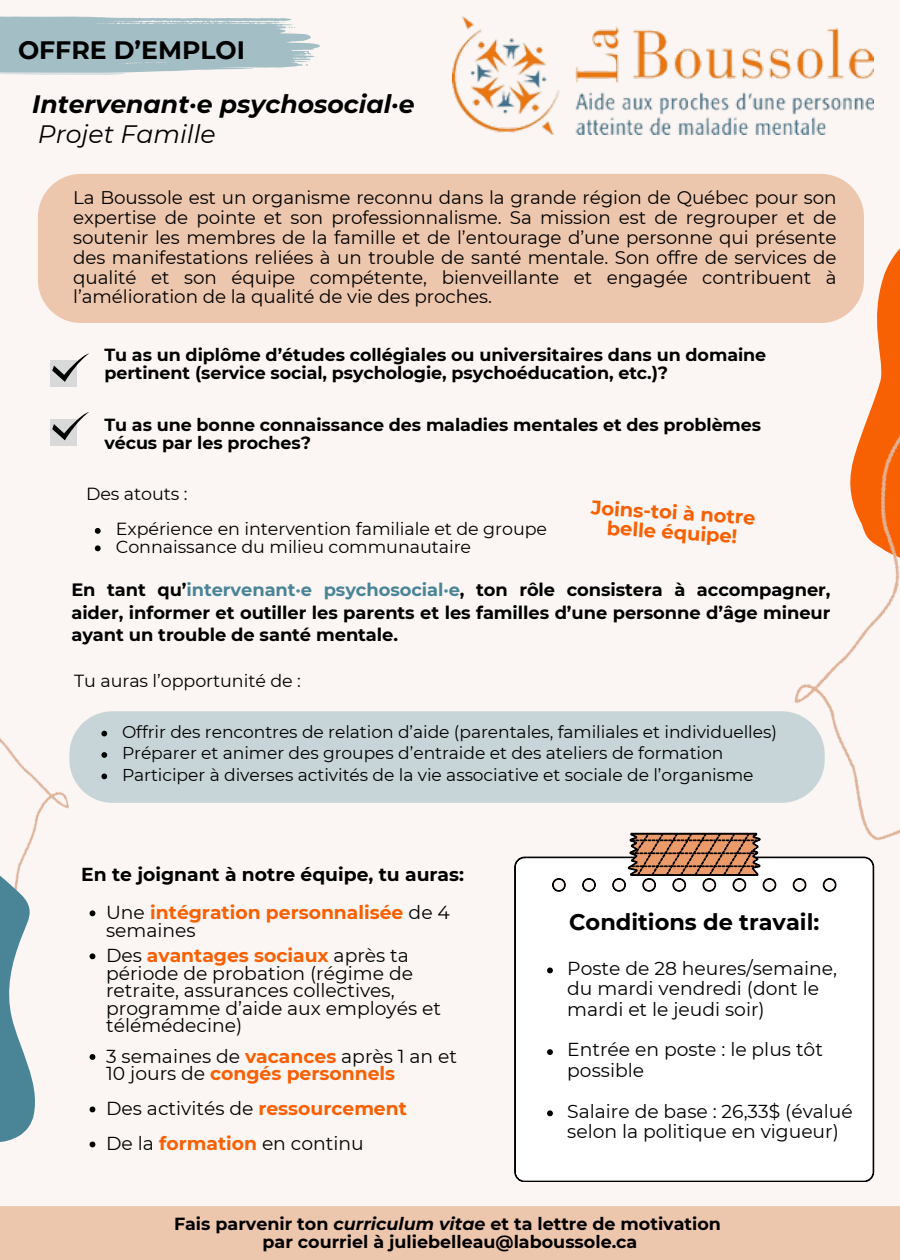
<style>
.page{position:relative;width:900px;height:1260px;background:#fbf6f3}
.page>*{position:absolute;margin:0;border:0;box-sizing:border-box;transform-origin:0 0}
.t1{font:italic 700 25.25px "Montserrat";color:#000}
.t2{font:700 25.25px "Montserrat";color:#000}
.t3{font:italic 25.25px "Montserrat";color:#000}
.t4{font:700 22.5px "Montserrat";color:#000}
.t5{font:700 19.5px/19.5px "Montserrat";color:#f86004;text-align:center}
.t6{font:18.75px/17.5px "Montserrat";color:#000}
.t7{font:700 18.75px/17.5px "Montserrat";color:#f86004}
.t8{font:700 18.75px "Montserrat";color:#000}
.t9{font:18.25px/19.8px "Montserrat";letter-spacing:-.005em;color:#000;text-align:justify}
.t10{font:700 17.75px/22.2px "Montserrat";letter-spacing:-.005em;color:#000;text-align:justify}
.t11{font:700 17.5px/17.5px "Montserrat";letter-spacing:-.005em;color:#000}
.t12{font:17.5px "Montserrat";letter-spacing:-.005em;color:#000}
.t13{font:17.25px "Montserrat";letter-spacing:-.005em;color:#000}
.s1{color:#4a8497}
.s2{font-weight:400;color:#000}
.s3{font-weight:700;color:#f86004}
.s4{font-style:italic}
</style>
<div class="page">
<img style="left:0;top:530px;width:99px;height:430px">
<div style="left:0;top:1206px;width:900px;height:54px;background:#edc6ae"></div>
<svg style="left:878px;top:248px;width:22px;height:53px"></svg>
<img style="left:752px;top:301px;width:148px;height:672px">
<svg style="left:0;top:830px;width:50px;height:312px"></svg>
<img style="left:452px;top:17px;width:422px;height:118px">
<div style="left:38px;top:174px;width:826px;height:149px;background:#edc6ae"></div>
<div style="left:69px;top:711px;width:756px;height:92px;background:#c8d5d8"></div>
<div style="left:50px;top:360px;width:26px;height:27px;background:#d9d9d9"></div>
<svg style="left:52px;top:354px;width:37px;height:28px"></svg>
<div style="left:50px;top:419px;width:26px;height:27px;background:#d9d9d9"></div>
<svg style="left:52px;top:412px;width:37px;height:28px"></svg>
<svg style="left:0;top:17px;width:320px;height:58px;background:#b0c6cc"></svg>
<div style="left:514px;top:856px;width:360px;height:326px;background:#fff"></div>
<svg style="left:627px;top:833px;width:134px;height:43px;background:#a16f50"></svg>
<svg style="left:547px;top:968px;width:6px;height:5px"></svg>
<svg style="left:547px;top:1049px;width:6px;height:6px"></svg>
<svg style="left:547px;top:1110px;width:6px;height:6px"></svg>
<svg style="left:101px;top:731px;width:6px;height:5px"></svg>
<svg style="left:101px;top:752px;width:6px;height:6px"></svg>
<svg style="left:101px;top:774px;width:6px;height:5px"></svg>
<svg style="left:95px;top:528px;width:6px;height:6px"></svg>
<svg style="left:95px;top:545px;width:6px;height:6px"></svg>
<svg style="left:90px;top:910px;width:5px;height:6px"></svg>
<svg style="left:90px;top:953px;width:5px;height:6px"></svg>
<svg style="left:90px;top:1054px;width:5px;height:6px"></svg>
<svg style="left:90px;top:1107px;width:5px;height:5px"></svg>
<svg style="left:90px;top:1142px;width:5px;height:5px"></svg>
<p class="t2" style="left:18px;top:34px;width:229px">OFFRE D’EMPLOI</p>
<p class="t1" style="left:32px;top:88px;width:384px">Intervenant·e psychosocial·e</p>
<p class="t3" style="left:38px;top:118px;width:179px">Projet Famille</p>
<p class="t9" style="left:73px;top:188px;width:765px">La Boussole est un organisme reconnu dans la grande région de Québec pour son expertise de pointe et son professionnalisme. Sa mission est de regrouper et de soutenir les membres de la famille et de l’entourage d’une personne qui présente des manifestations reliées à un trouble de santé mentale. Son offre de services de qualité et son équipe compétente, bienveillante et engagée contribuent à l’amélioration de la qualité de vie des proches.</p>
<h2 class="t11" style="left:104px;top:346px;width:663px">Tu as un diplôme d’études collégiales ou universitaires dans un domaine pertinent (service social, psychologie, psychoéducation, etc.)?</h2>
<h3 class="t11" style="left:104px;top:416px;width:658px">Tu as une bonne connaissance des maladies mentales et des problèmes vécus par les proches?</h3>
<p class="t12" style="left:86px;top:483px;width:103px">Des atouts :</p>
<h5 class="t12" style="left:116px;top:518px;width:433px">Expérience en intervention familiale et de groupe</h5>
<h5 class="t12" style="left:116px;top:536px;width:357px">Connaissance du milieu communautaire</h5>
<h6 class="t5" style="left:592px;top:497px;width:166px;rotate:4deg">Joins-toi à notre belle équipe!</h6>
<h1 class="t10" style="left:71px;top:579px;width:761px">En tant qu’<span class="s1">intervenant·e psychosocial·e</span>, ton rôle consistera à accompagner, aider, informer et outiller les parents et les familles d’une personne d’âge mineur ayant un trouble de santé mentale.</h1>
<p class="t12" style="left:74px;top:670px;width:228px">Tu auras l’opportunité de :</p>
<p class="t13" style="left:122px;top:721px;width:657px">Offrir des rencontres de relation d’aide (parentales, familiales et individuelles)</p>
<p class="t13" style="left:122px;top:743px;width:603px">Préparer et animer des groupes d’entraide et des ateliers de formation</p>
<p class="t13" style="left:122px;top:764px;width:633px">Participer à diverses activités de la vie associative et sociale de l’organisme</p>
<p class="t8" style="left:81px;top:862px;width:384px">En te joignant à notre équipe, tu auras:</p>
<p class="t7" style="left:106px;top:904px;width:345px"><span class="s2">Une</span> intégration personnalisée <span class="s2">de 4 semaines</span></p>
<p class="t6" style="left:106px;top:947px;width:336px">Des <span class="s3">avantages sociaux</span> après ta période de probation (régime de retraite, assurances collectives, programme d’aide aux employés et télémédecine)</p>
<p class="t6" style="left:106px;top:1047px;width:353px">3 semaines de <span class="s3">vacances</span> après 1 an et<br>10 jours de <span class="s3">congés personnels</span></p>
<h4 class="t6" style="left:106px;top:1100px;width:302px">Des activités de <span class="s3">ressourcement</span></h4>
<p class="t6" style="left:106px;top:1135px;width:259px">De la <span class="s3">formation</span> en continu</p>
<p class="t4" style="left:569px;top:908px;width:252px">Conditions de travail:</p>
<p class="t6" style="left:567px;top:958px;width:271px;line-height:20.5px">Poste de 28 heures/semaine, du mardi vendredi (dont le mardi et le jeudi soir)</p>
<p class="t6" style="left:567px;top:1040px;width:257px;line-height:20.5px">Entrée en poste : le plus tôt possible</p>
<p class="t6" style="left:567px;top:1101px;width:287px;line-height:20.5px">Salaire de base : 26,33$ (évalué selon la politique en vigueur)</p>
<p class="t11" style="left:174px;top:1215px;width:548px">Fais parvenir ton <span class="s4">curriculum vitae</span> et ta lettre de motivation</p>
<p class="t11" style="left:263px;top:1233px;width:376px">par courriel à juliebelleau@laboussole.ca</p>
</div>
